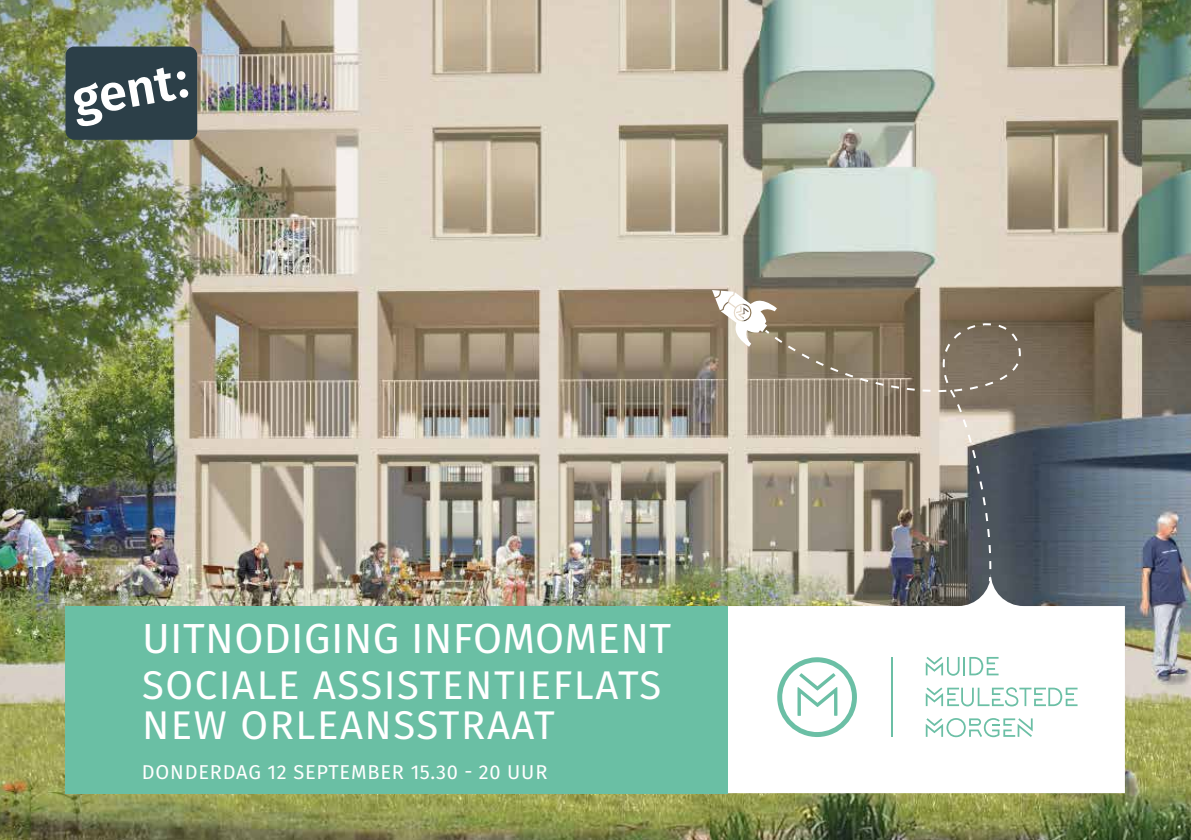
<style>
.page{position:relative;width:1191px;height:840px;background:#fff}
.page>*{position:absolute;margin:0;border:0;box-sizing:border-box;transform-origin:0 0}
.t1{font:42px "Fira Sans";letter-spacing:.01em;color:#fff}
.t2{font:40px/40px "Fira Sans";letter-spacing:.04em;color:#fff}
.t3{font:20px "Fira Sans";letter-spacing:.04em;color:#fff}
</style>
<div class="page">
<img style="left:0;top:0;width:1191px;height:839px">
<img style="left:67px;top:573px;width:1058px;height:219px">
<svg style="left:712px;top:290px;width:309px;height:285px;background:#a89b87"></svg>
<svg style="left:763px;top:327px;width:258px;height:256px;background:#938a7d"></svg>
<div style="left:65px;top:46px;width:132px;height:94px;background:#2c3f48;border-radius:9px"></div>
<svg style="left:74px;top:67px;width:103px;height:60px"></svg>
<svg style="left:176px;top:71px;width:10px;height:9px"></svg>
<svg style="left:179px;top:89px;width:10px;height:9px"></svg>
<div style="left:66px;top:605px;width:662px;height:188px;background:#6abfa4"></div>
<svg style="left:925px;top:717px;width:107px;height:19px"></svg>
<svg style="left:925px;top:687px;width:152px;height:19px"></svg>
<svg style="left:925px;top:656px;width:73px;height:19px"></svg>
<hr style="left:891px;top:656px;width:2px;height:80px;background:#6bbfa5">
<svg style="left:777px;top:656px;width:80px;height:81px"></svg>
<p class="t1" style="left:142px;top:605px;width:531px">UITNODIGING INFOMOMENT</p>
<p class="t2" style="left:142px;top:663px;width:521px">SOCIALE ASSISTENTIEFLATS<br>NEW ORLEANSSTRAAT</p>
<p class="t3" style="left:142px;top:756px;width:407px">DONDERDAG 12 SEPTEMBER 15.30 - 20 UUR</p>
</div>
